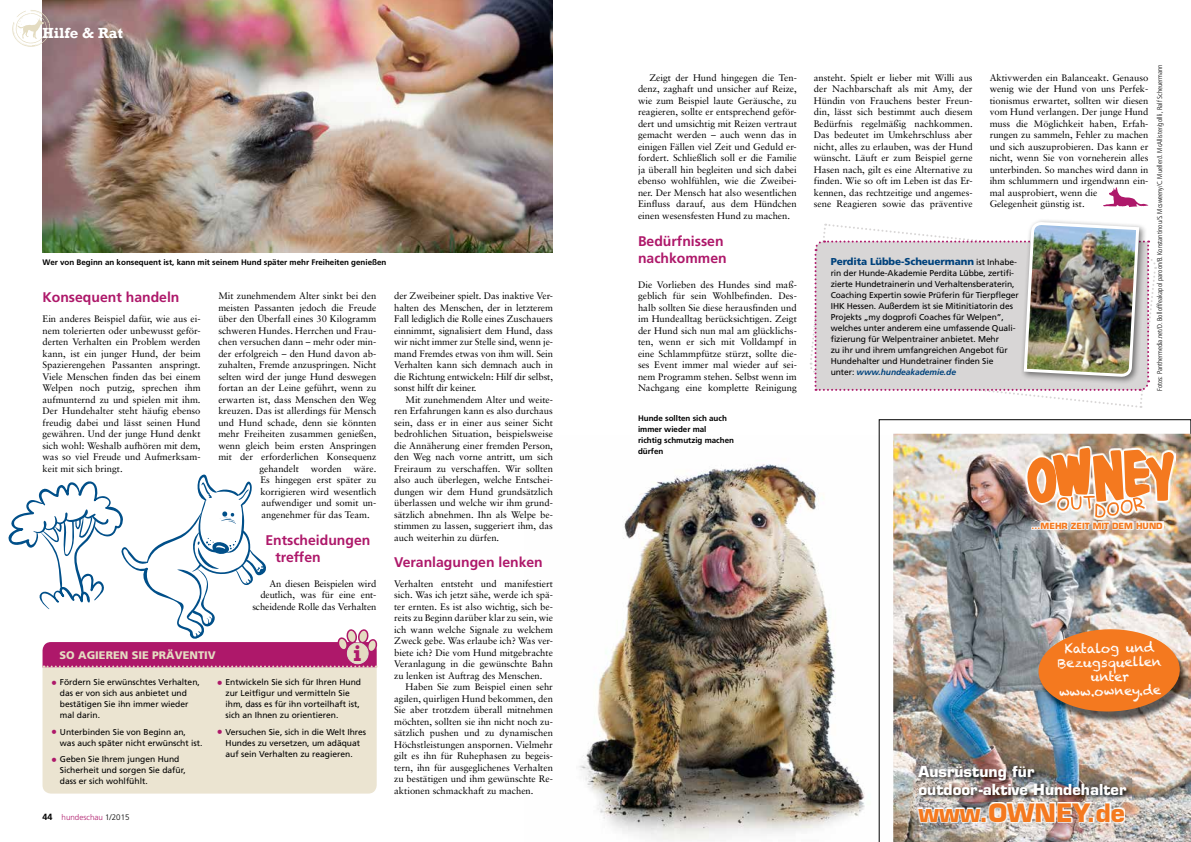
<style>
.page{position:relative;width:1191px;height:842px;background:#fff}
.page>*{position:absolute;margin:0;border:0;box-sizing:border-box;transform-origin:0 0}
.t1{font:700 24.7px "Eurostile";color:#f4791f}
.t2{font:700 23px "Rockwell";color:#ae186a}
.t3{font:700 15px "Rockwell";color:#fff}
.t4{font:700 14.8px/17.8px "Eurostile";color:#fff}
.t5{font:700 14px/17px "Frutiger";color:#ae186a}
.t6{font:12.9px/14.2px "Chalkduster";color:#fff;text-align:center}
.t7{font:900 11px "Frutiger";color:#e4dcc1}
.t8{font:900 10px "Frutiger";letter-spacing:-.01em;color:#00427c}
.t9{font:9.5px/11.5px "Sabon";color:#000;text-align:justify}
.t10{font:8.5px/11px "Frutiger";color:#000}
.t11{font:700 8.3px "Eurostile";color:#f4791f}
.t12{font:700 8px/11px "Frutiger";color:#000}
.t13{font:300 8px "Frutiger";color:#ae186a}
.t14{font:300 condensed 7px "Frutiger";color:#000}
.s1{font-size:12px;color:#ae186a}
.s2{font-weight:700;font-size:9px;color:#000}
.s3{color:#000}
.s4{font-weight:400;font-size:8.5px;color:#000}
.s5{font-weight:700;font-style:italic;color:#00427c}
</style>
<div class="page">
<img style="left:43px;top:0;width:510px;height:252px">
<img style="left:579px;top:435px;width:300px;height:407px">
<svg style="left:12px;top:10px;width:38px;height:37px"></svg>
<svg style="left:879px;top:420px;width:312px;height:422px"></svg>
<img style="left:893px;top:434px;width:298px;height:408px">
<img style="left:1031px;top:522px;width:132px;height:8px">
<img style="left:1025px;top:446px;width:150px;height:73px">
<img style="left:1027px;top:447px;width:147px;height:71px">
<img style="left:1039px;top:633px;width:148px;height:90px">
<img style="left:1038px;top:629px;width:142px;height:83px">
<img style="left:917px;top:802px;width:208px;height:20px">
<img style="left:917px;top:764px;width:214px;height:36px">
<img style="left:809px;top:220px;width:348px;height:188px">
<div style="left:43px;top:667px;width:334px;height:126px;background:#ebe4d1"></div>
<svg style="left:8px;top:474px;width:370px;height:193px"></svg>
<svg style="left:1103px;top:187px;width:45px;height:20px"></svg>
<h3 class="t3" style="left:43px;top:24px;width:82px">Hilfe &amp; Rat</h3>
<p class="t12" style="left:43px;top:256px;width:345px">Wer von Beginn an konsequent ist, kann mit seinem Hund später mehr Freiheiten genießen</p>
<h3 class="t5" style="left:43px;top:289px;width:138px">Konsequent handeln</h3>
<p class="t9" style="left:43px;top:313px;width:160px">Ein anderes Beispiel dafür, wie aus ei&shy;nem tolerierten oder unbewusst geför&shy;derten Verhalten ein Problem werden kann, ist ein junger Hund, der beim Spazierengehen Passanten anspringt.<br>Viele Menschen finden das bei einem Welpen noch putzig, sprechen ihm aufmunternd zu und spielen mit ihm.<br>Der Hundehalter steht häufig ebenso freudig dabei und lässt seinen Hund gewähren. Und der junge Hund denkt sich wohl: Weshalb aufhören mit dem, was so viel Freude und Aufmerksam&shy;keit mit sich bringt.</p>
<p class="t9" style="left:218px;top:290px;width:160px">Mit zunehmendem Alter sinkt bei den</p>
<p class="t9" style="left:218px;top:301px;width:160px">meisten Passanten jedoch die Freude</p>
<p class="t9" style="left:218px;top:313px;width:159px">über den Überfall eines 30 Kilogramm</p>
<p class="t9" style="left:218px;top:324px;width:160px">schweren Hundes. Herrchen und Frau-</p>
<p class="t9" style="left:218px;top:336px;width:160px">chen versuchen dann – mehr oder min-</p>
<p class="t9" style="left:218px;top:347px;width:159px">der erfolgreich – den Hund davon ab-</p>
<p class="t9" style="left:218px;top:359px;width:160px">zuhalten, Fremde anzuspringen. Nicht</p>
<p class="t9" style="left:218px;top:370px;width:159px">selten wird der junge Hund deswegen</p>
<p class="t9" style="left:218px;top:382px;width:160px">fortan an der Leine geführt, wenn zu</p>
<p class="t9" style="left:218px;top:393px;width:159px">erwarten ist, dass Menschen den Weg</p>
<p class="t9" style="left:218px;top:405px;width:160px">kreuzen. Das ist allerdings für Mensch</p>
<p class="t9" style="left:218px;top:416px;width:160px">und Hund schade, denn sie könnten</p>
<p class="t9" style="left:218px;top:428px;width:160px">mehr Freiheiten zusammen genießen,</p>
<p class="t9" style="left:218px;top:439px;width:160px">wenn gleich beim ersten Anspringen</p>
<p class="t9" style="left:218px;top:451px;width:159px">mit der erforderlichen Konsequenz</p>
<p class="t9" style="left:259px;top:462px;width:118px">gehandelt worden wäre.</p>
<p class="t9" style="left:260px;top:474px;width:118px">Es hingegen erst später zu</p>
<p class="t9" style="left:260px;top:485px;width:117px">korrigieren wird wesentlich</p>
<p class="t9" style="left:261px;top:497px;width:117px">aufwendiger und somit un-</p>
<p class="t9" style="left:261px;top:508px;width:110px">angenehmer für das Team.</p>
<h3 class="t5" style="left:275px;top:532px;width:97px;text-indent:-10px">Entscheidungen treffen</h3>
<p class="t9" style="left:252px;top:577px;width:126px;text-align:right">An diesen Beispielen wird deutlich, was für eine ent&shy;scheidende Rolle das Verhalten</p>
<p class="t7" style="left:60px;top:649px;width:158px">So agieren Sie präventiv</p>
<h2 class="t2" style="left:353px;top:639px;width:10px">i</h2>
<p class="t10" style="left:60px;top:677px;width:141px;text-indent:-9px"><span class="s1">•</span> Fördern Sie erwünschtes Verhalten, das er von sich aus anbietet und bestätigen Sie ihn immer wieder mal darin.</p>
<p class="t10" style="left:60px;top:726px;width:144px;text-indent:-9px"><span class="s1">•</span> Unterbinden Sie von Beginn an, was auch später nicht erwünscht ist.</p>
<p class="t10" style="left:60px;top:754px;width:127px;text-indent:-9px"><span class="s1">•</span> Geben Sie Ihrem jungen Hund<br>Sicherheit und sorgen Sie dafür, dass er sich wohlfühlt.</p>
<p class="t10" style="left:225px;top:677px;width:137px;text-indent:-9px"><span class="s1">•</span> Entwickeln Sie sich für Ihren Hund zur Leitfigur und vermitteln Sie ihm, dass es für ihn vorteilhaft ist, sich an Ihnen zu orientieren.</p>
<p class="t10" style="left:217px;top:726px;width:151px;text-align:center"><span class="s1">•</span> Versuchen Sie, sich in die Welt Ihres<br>Hundes zu versetzen, um adäquat auf sein Verhalten zu reagieren.</p>
<p class="t13" style="left:43px;top:813px;width:89px"><span class="s2">44</span> hundeschau <span class="s3">1/2015</span></p>
<p class="t9" style="left:394px;top:290px;width:160px">der Zweibeiner spielt. Das inaktive Ver&shy;halten des Menschen, der in letzterem Fall lediglich die Rolle eines Zuschauers einnimmt, signalisiert dem Hund, dass wir nicht immer zur Stelle sind, wenn je&shy;mand Fremdes etwas von ihm will. Sein Verhalten kann sich demnach auch in die Richtung entwickeln: Hilf dir selbst, sonst hilft dir keiner.</p>
<p class="t9" style="left:394px;top:393px;width:160px;text-indent:11px">Mit zunehmendem Alter und weite&shy;ren Erfahrungen kann es also durchaus sein, dass er in einer aus seiner Sicht bedrohlichen Situation, beispielsweise die Annäherung einer fremden Person, den Weg nach vorne antritt, um sich Freiraum zu verschaffen. Wir sollten also auch überlegen, welche Entschei&shy;dungen wir dem Hund grundsätzlich überlassen und welche wir ihm grund&shy;sätzlich abnehmen. Ihn als Welpe be&shy;stimmen zu lassen, suggeriert ihm, das auch weiterhin zu dürfen.</p>
<h3 class="t5" style="left:394px;top:553px;width:150px">Veranlagungen lenken</h3>
<p class="t9" style="left:394px;top:577px;width:160px">Verhalten entsteht und manifestiert sich. Was ich jetzt sähe, werde ich spä&shy;ter ernten. Es ist also wichtig, sich be&shy;reits zu Beginn darüber klar zu sein, wie ich wann welche Signale zu welchem Zweck gebe. Was erlaube ich? Was ver&shy;biete ich? Die vom Hund mitgebrachte Veranlagung in die gewünschte Bahn zu lenken ist Auftrag des Menschen.</p>
<p class="t9" style="left:394px;top:681px;width:160px;text-indent:11px">Haben Sie zum Beispiel einen sehr agilen, quirligen Hund bekommen, den Sie aber trotzdem überall mitnehmen möchten, sollten sie ihn nicht noch zu&shy;sätzlich pushen und zu dynamischen Höchstleistungen anspornen. Vielmehr gilt es ihn für Ruhephasen zu begeis&shy;tern, ihn für ausgeglichenes Verhalten zu bestätigen und ihm gewünschte Re&shy;aktionen schmackhaft zu machen.</p>
<p class="t9" style="left:638px;top:71px;width:160px;text-indent:11px">Zeigt der Hund hingegen die Ten&shy;denz, zaghaft und unsicher auf Reize, wie zum Beispiel laute Geräusche, zu reagieren, sollte er entsprechend geför&shy;dert und umsichtig mit Reizen vertraut gemacht werden – auch wenn das in einigen Fällen viel Zeit und Geduld er&shy;fordert. Schließlich soll er die Familie ja überall hin begleiten und sich dabei ebenso wohlfühlen, wie die Zweibei&shy;ner. Der Mensch hat also wesentlichen Einfluss darauf, aus dem Hündchen einen wesensfesten Hund zu machen.</p>
<h3 class="t5" style="left:638px;top:233px;width:90px">Bedürfnissen nachkommen</h3>
<p class="t9" style="left:638px;top:278px;width:160px">Die Vorlieben des Hundes sind maß&shy;geblich für sein Wohlbefinden. Des&shy;halb sollten Sie diese herausfinden und im Hundealltag berücksichtigen. Zeigt der Hund sich nun mal am glücklichs&shy;ten, wenn er sich mit Volldampf in eine Schlammpfütze stürzt, sollte die&shy;ses Event immer mal wieder auf sei&shy;nem Programm stehen. Selbst wenn im Nachgang eine komplette Reinigung</p>
<p class="t12" style="left:638px;top:412px;width:97px">Hunde sollten sich auch immer wieder mal<br>richtig schmutzig machen dürfen</p>
<p class="t9" style="left:814px;top:71px;width:160px">ansteht. Spielt er lieber mit Willi aus der Nachbarschaft als mit Amy, der Hündin von Frauchens bester Freun&shy;din, lässt sich bestimmt auch diesem Bedürfnis regelmäßig nachkommen.<br>Das bedeutet im Umkehrschluss aber nicht, alles zu erlauben, was der Hund wünscht. Läuft er zum Beispiel gerne Hasen nach, gilt es eine Alternative zu finden. Wie so oft im Leben ist das Er&shy;kennen, das rechtzeitige und angemes&shy;sene Reagieren sowie das präventive</p>
<p class="t9" style="left:989px;top:71px;width:160px;text-align:left">Aktivwerden ein Balanceakt. Genauso wenig wie der Hund von uns Perfek&shy;tionismus erwartet, sollten wir diesen vom Hund verlangen. Der junge Hund muss die Möglichkeit haben, Erfah&shy;rungen zu sammeln, Fehler zu machen und sich auszuprobieren. Das kann er nicht, wenn Sie von vorneherein alles unterbinden. So manches wird dann in ihm schlummern und irgendwann ein&shy;mal ausprobiert, wenn die<br>Gelegenheit günstig ist.</p>
<p class="t8" style="left:830px;top:255px;width:188px">Perdita Lübbe-Scheuermann <span class="s4">ist Inhabe-</span></p>
<p class="t10" style="left:830px;top:267px;width:190px">rin der Hunde-Akademie Perdita Lübbe, zertifi&shy;zierte Hundetrainerin und Verhaltensberaterin, Coaching Expertin sowie Prüferin für Tierpfleger IHK Hessen. Außerdem ist sie Mitinitiatorin des Projekts „my dogprofi Coaches für Welpen”, welches unter anderem eine umfassende Quali&shy;fizierung für Welpentrainer anbietet. Mehr<br>zu ihr und ihrem umfangreichen Angebot für Hundehalter und Hundetrainer finden Sie unter: <span class="s5">www.hundeakademie.de</span></p>
<p class="t14" style="left:1155px;top:391px;width:328px;rotate:-90deg">Fotos: Panthermedia.net/D. Bolloff/eakapol paroon/B. Konstantinou/S. Mcsweeny/C. Mueller/J. McAllister/gollli, Ralf Scheuermann</p>
<p class="t11" style="left:1031px;top:520px;width:133px">...MEHR ZEIT MIT DEM HUND</p>
<h3 class="t6" style="left:1057px;top:642px;width:105px;rotate:-1deg">Katalog und<br>Bezugsquellen unter www.owney.de</h3>
<h3 class="t4" style="left:918px;top:762px;width:209px">Ausrüstung für outdoor-aktive Hundehalter</h3>
<h1 class="t1" style="left:918px;top:797px;width:208px">www.OWNEY.de</h1>
</div>
